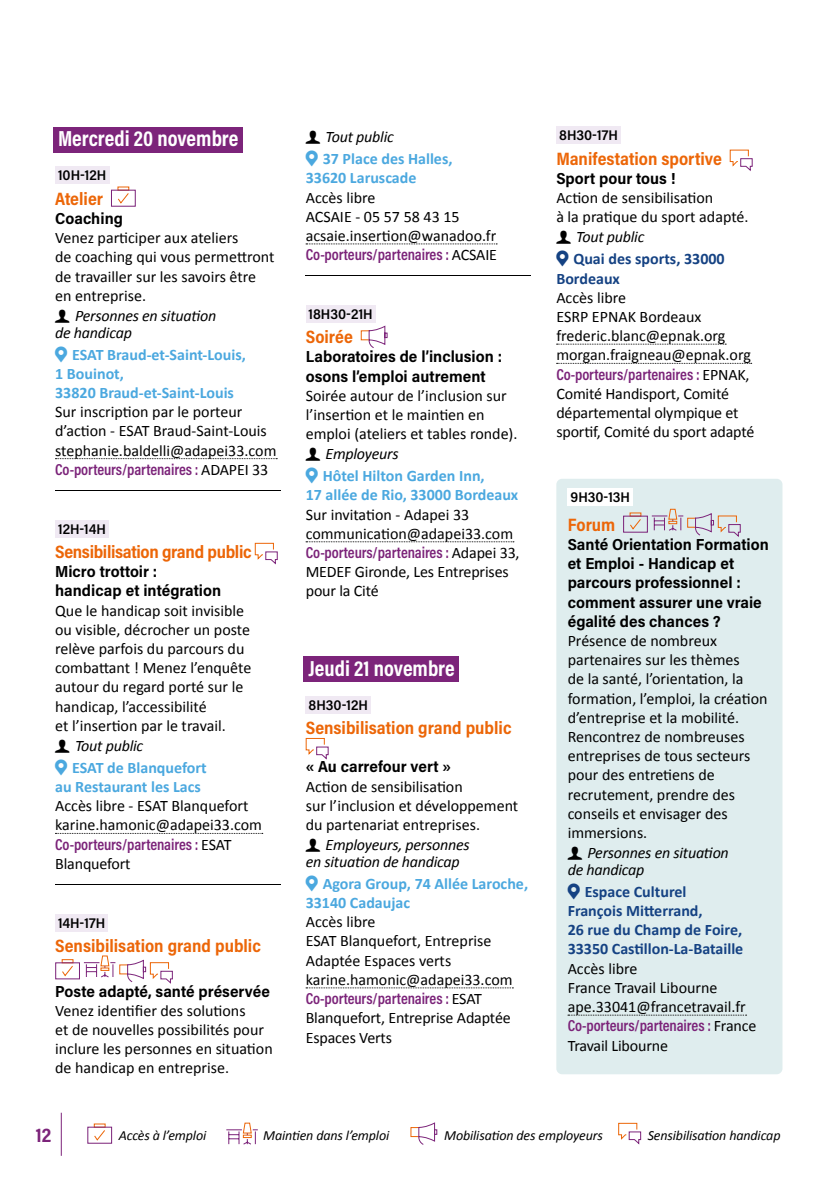
<style>
.page{position:relative;width:840px;height:1191px;background:#fff}
.page>*{position:absolute;margin:0;border:0;box-sizing:border-box;transform-origin:0 0}
.t1{font:22px "Acumin Variable Concept";letter-spacing:-.075em;color:#fff}
.t2{font:20px "Acumin Variable Concept";color:#7c247a}
.t3{font:18px "Acumin Variable Concept";letter-spacing:-.01em;color:#ec6608}
.t4{font:18px "Acumin Variable Concept";letter-spacing:-.03em;color:#ec6608}
.t5{font:16px/19.2px "Calibri";color:#000}
.t6{font:16px/19.2px "Acumin Variable Concept";letter-spacing:.03em;color:#000}
.t7{font:700 16px/19.2px "Calibri";color:#4ba8df}
.t8{font:16px "Acumin Variable Concept";letter-spacing:-.08em;color:#7b2379}
.t9{font:italic 16px/17px "Calibri";letter-spacing:-.015em;color:#000}
.t10{font:700 16px/19.2px "Calibri";color:#154283}
.t11{font:italic 14px "Calibri";letter-spacing:-.01em;color:#000}
.t12{font:14px "Acumin Variable Concept";letter-spacing:-.02em;color:#000}
.s1{font-family:"Calibri";color:#000}
</style>
<div class="page">
<div style="left:87px;top:1126px;width:25px;height:17px;border:1px solid #7c247a"></div>
<svg style="left:94px;top:1130px;width:11px;height:11px"></svg>
<svg style="left:226px;top:1122px;width:32px;height:23px"></svg>
<svg style="left:410px;top:1122px;width:27px;height:23px"></svg>
<svg style="left:618px;top:1122px;width:23px;height:23px"></svg>
<hr style="left:61px;top:1112px;width:1px;height:43px;background:#7c247a">
<div style="left:53px;top:127px;width:189px;height:26px;background:#7c247a"></div>
<div style="left:55px;top:166px;width:54px;height:18px;background:#f0e9f3"></div>
<svg style="left:55px;top:458px;width:222px;height:1px"></svg>
<hr style="left:55px;top:490px;width:225px;height:1px;background:#000">
<div style="left:55px;top:520px;width:54px;height:17px;background:#f0e9f3"></div>
<svg style="left:55px;top:833px;width:208px;height:1px"></svg>
<hr style="left:55px;top:884px;width:225px;height:1px;background:#000">
<div style="left:55px;top:913px;width:53px;height:18px;background:#f0e9f3"></div>
<div style="left:111px;top:190px;width:25px;height:17px;border:1px solid #7c247a"></div>
<svg style="left:118px;top:193px;width:11px;height:11px"></svg>
<svg style="left:254px;top:542px;width:24px;height:23px"></svg>
<div style="left:62px;top:959px;width:11px;height:4px;border:1px solid #ec6608"></div>
<div style="left:55px;top:962px;width:25px;height:17px;border:1px solid #7c247a"></div>
<svg style="left:62px;top:965px;width:11px;height:12px"></svg>
<svg style="left:83px;top:955px;width:90px;height:29px"></svg>
<svg style="left:306px;top:244px;width:191px;height:1px"></svg>
<hr style="left:305px;top:275px;width:225px;height:1px;background:#000">
<div style="left:305px;top:305px;width:70px;height:17px;background:#f0e9f3"></div>
<svg style="left:306px;top:541px;width:207px;height:1px"></svg>
<div style="left:303px;top:656px;width:155px;height:26px;background:#7c247a"></div>
<div style="left:305px;top:696px;width:65px;height:17px;background:#f0e9f3"></div>
<svg style="left:306px;top:987px;width:207px;height:1px"></svg>
<svg style="left:360px;top:325px;width:28px;height:23px"></svg>
<svg style="left:305px;top:737px;width:24px;height:23px"></svg>
<div style="left:556px;top:127px;width:64px;height:17px;background:#f0e9f3"></div>
<svg style="left:556px;top:344px;width:169px;height:1px"></svg>
<svg style="left:556px;top:363px;width:195px;height:1px"></svg>
<svg style="left:729px;top:149px;width:23px;height:22px"></svg>
<div style="left:556px;top:479px;width:226px;height:595px;background:#dfedee;border-radius:6px"></div>
<div style="left:567px;top:489px;width:65px;height:17px;background:#fff"></div>
<svg style="left:567px;top:1014px;width:179px;height:1px"></svg>
<div style="left:622px;top:515px;width:25px;height:17px;border:1px solid #7c247a"></div>
<svg style="left:630px;top:519px;width:11px;height:11px"></svg>
<svg style="left:651px;top:508px;width:89px;height:29px"></svg>
<h1 class="t1" style="left:58px;top:123px;width:183px">Mercredi 20 novembre</h1>
<p class="t12" style="left:58px;top:165px;width:50px">10H-12H</p>
<p class="t3" style="left:55px;top:186px;width:49px">Atelier</p>
<p class="t6" style="left:55px;top:208px;width:69px">Coaching</p>
<p class="t5" style="left:55px;top:228px;width:221px">Venez participer aux ateliers<br>de coaching qui vous permettront de travailler sur les savoirs être en entreprise.</p>
<p class="t9" style="left:55px;top:306px;width:163px;text-indent:20px">Personnes en situation de handicap</p>
<p class="t7" style="left:55px;top:344px;width:192px;text-indent:17px">ESAT Braud-et-Saint-Louis,<br>1 Bouinot,<br>33820 Braud-et-Saint-Louis</p>
<p class="t5" style="left:55px;top:402px;width:223px">Sur inscription par le porteur d’action - ESAT Braud-Saint-Louis stephanie.baldelli@adapei33.com</p>
<p class="t8" style="left:55px;top:458px;width:214px">Co-porteurs/partenaires : <span class="s1">ADAPEI 33</span></p>
<p class="t12" style="left:58px;top:519px;width:50px">12H-14H</p>
<p class="t4" style="left:55px;top:539px;width:198px">Sensibilisation grand public</p>
<p class="t6" style="left:55px;top:561px;width:167px">Micro trottoir : handicap et intégration</p>
<p class="t5" style="left:55px;top:600px;width:197px">Que le handicap soit invisible ou visible, décrocher un poste relève parfois du parcours du combattant ! Menez l’enquête autour du regard porté sur le handicap, l’accessibilité<br>et l’insertion par le travail.</p>
<p class="t9" style="left:75px;top:736px;width:70px">Tout public</p>
<p class="t7" style="left:55px;top:757px;width:153px;text-indent:17px">ESAT de Blanquefort au Restaurant les Lacs</p>
<p class="t5" style="left:55px;top:796px;width:208px">Accès libre - ESAT Blanquefort karine.hamonic@adapei33.com</p>
<p class="t8" style="left:55px;top:833px;width:178px">Co-porteurs/partenaires : <span class="s1">ESAT</span></p>
<p class="t5" style="left:55px;top:853px;width:77px">Blanquefort</p>
<p class="t12" style="left:58px;top:913px;width:49px">14H-17H</p>
<p class="t3" style="left:55px;top:933px;width:207px">Sensibilisation grand public</p>
<p class="t6" style="left:55px;top:980px;width:216px">Poste adapté, santé préservée</p>
<p class="t5" style="left:55px;top:1000px;width:219px">Venez identifier des solutions<br>et de nouvelles possibilités pour inclure les personnes en situation de handicap en entreprise.</p>
<p class="t9" style="left:325px;top:128px;width:70px">Tout public</p>
<p class="t7" style="left:305px;top:149px;width:148px;text-indent:17px">37 Place des Halles,<br>33620 Laruscade</p>
<p class="t5" style="left:305px;top:187px;width:192px">Accès libre<br>ACSAIE - 05 57 58 43 15 acsaie.insertion@wanadoo.fr</p>
<p class="t8" style="left:305px;top:243px;width:193px">Co-porteurs/partenaires : <span class="s1">ACSAIE</span></p>
<p class="t12" style="left:308px;top:304px;width:66px">18H30-21H</p>
<p class="t3" style="left:305px;top:325px;width:49px">Soirée</p>
<p class="t6" style="left:305px;top:347px;width:197px">Laboratoires de l’inclusion : osons l’emploi autrement</p>
<p class="t5" style="left:305px;top:385px;width:213px">Soirée autour de l’inclusion sur l’insertion et le maintien en emploi (ateliers et tables ronde).</p>
<p class="t9" style="left:325px;top:444px;width:74px">Employeurs</p>
<p class="t7" style="left:305px;top:466px;width:214px;text-indent:17px">Hôtel Hilton Garden Inn,<br>17 allée de Rio, 33000 Bordeaux</p>
<p class="t5" style="left:305px;top:504px;width:209px">Sur invitation - Adapei 33 communication@adapei33.com</p>
<p class="t8" style="left:305px;top:541px;width:215px">Co-porteurs/partenaires : <span class="s1">Adapei 33,</span></p>
<p class="t5" style="left:305px;top:562px;width:204px">MEDEF Gironde, Les Entreprises pour la Cité</p>
<h1 class="t1" style="left:308px;top:653px;width:149px">Jeudi 21 novembre</h1>
<p class="t12" style="left:308px;top:695px;width:62px">8H30-12H</p>
<p class="t3" style="left:305px;top:715px;width:207px">Sensibilisation grand public</p>
<p class="t6" style="left:305px;top:756px;width:146px">« Au carrefour vert »</p>
<p class="t5" style="left:305px;top:776px;width:214px">Action de sensibilisation<br>sur l’inclusion et développement du partenariat entreprises.</p>
<p class="t9" style="left:305px;top:835px;width:165px;text-indent:20px">Employeurs, personnes en situation de handicap</p>
<p class="t7" style="left:305px;top:873px;width:224px;text-indent:17px">Agora Group, 74 Allée Laroche,<br>33140 Cadaujac</p>
<p class="t5" style="left:305px;top:912px;width:208px">Accès libre<br>ESAT Blanquefort, Entreprise<br>Adaptée Espaces verts karine.hamonic@adapei33.com</p>
<p class="t8" style="left:305px;top:987px;width:178px">Co-porteurs/partenaires : <span class="s1">ESAT</span></p>
<p class="t5" style="left:305px;top:1008px;width:206px">Blanquefort, Entreprise Adaptée<br>Espaces Verts</p>
<p class="t12" style="left:559px;top:126px;width:61px">8H30-17H</p>
<p class="t3" style="left:556px;top:146px;width:167px">Manifestation sportive</p>
<p class="t6" style="left:556px;top:168px;width:120px">Sport pour tous !</p>
<p class="t5" style="left:556px;top:188px;width:194px">Action de sensibilisation<br>à la pratique du sport adapté.</p>
<p class="t9" style="left:576px;top:228px;width:70px">Tout public</p>
<p class="t10" style="left:556px;top:249px;width:170px;text-indent:17px">Quai des sports, 33000<br>Bordeaux</p>
<p class="t5" style="left:556px;top:287px;width:196px">Accès libre<br>ESRP EPNAK Bordeaux frederic.blanc@epnak.org morgan.fraigneau@epnak.org</p>
<p class="t8" style="left:556px;top:363px;width:195px">Co-porteurs/partenaires : <span class="s1">EPNAK,</span></p>
<p class="t5" style="left:556px;top:383px;width:199px">Comité Handisport, Comité départemental olympique et sportif, Comité du sport adapté</p>
<p class="t12" style="left:570px;top:488px;width:62px">9H30-13H</p>
<p class="t3" style="left:567px;top:512px;width:50px">Forum</p>
<p class="t6" style="left:567px;top:534px;width:202px">Santé Orientation Formation et Emploi - Handicap et parcours professionnel : comment assurer une vraie égalité des chances ?</p>
<p class="t5" style="left:567px;top:630px;width:201px">Présence de nombreux partenaires sur les thèmes<br>de la santé, l’orientation, la formation, l’emploi, la création d’entreprise et la mobilité.<br>Rencontrez de nombreuses entreprises de tous secteurs pour des entretiens de recrutement, prendre des conseils et envisager des immersions.</p>
<p class="t9" style="left:567px;top:843px;width:163px;text-indent:20px">Personnes en situation de handicap</p>
<p class="t10" style="left:567px;top:881px;width:177px;text-indent:17px">Espace Culturel<br>François Mitterrand,<br>26 rue du Champ de Foire,<br>33350 Castillon-La-Bataille</p>
<p class="t5" style="left:567px;top:958px;width:179px">Accès libre<br>France Travail Libourne ape.33041@francetravail.fr</p>
<p class="t8" style="left:567px;top:1014px;width:190px">Co-porteurs/partenaires : <span class="s1">France</span></p>
<p class="t5" style="left:567px;top:1035px;width:102px">Travail Libourne</p>
<p class="t2" style="left:36px;top:1121px;width:18px">12</p>
<p class="t11" style="left:119px;top:1125px;width:89px">Accès à l’emploi</p>
<p class="t11" style="left:263px;top:1125px;width:127px">Maintien dans l’emploi</p>
<p class="t11" style="left:444px;top:1125px;width:160px">Mobilisation des employeurs</p>
<p class="t11" style="left:647px;top:1125px;width:134px">Sensibilisation handicap</p>
</div>
